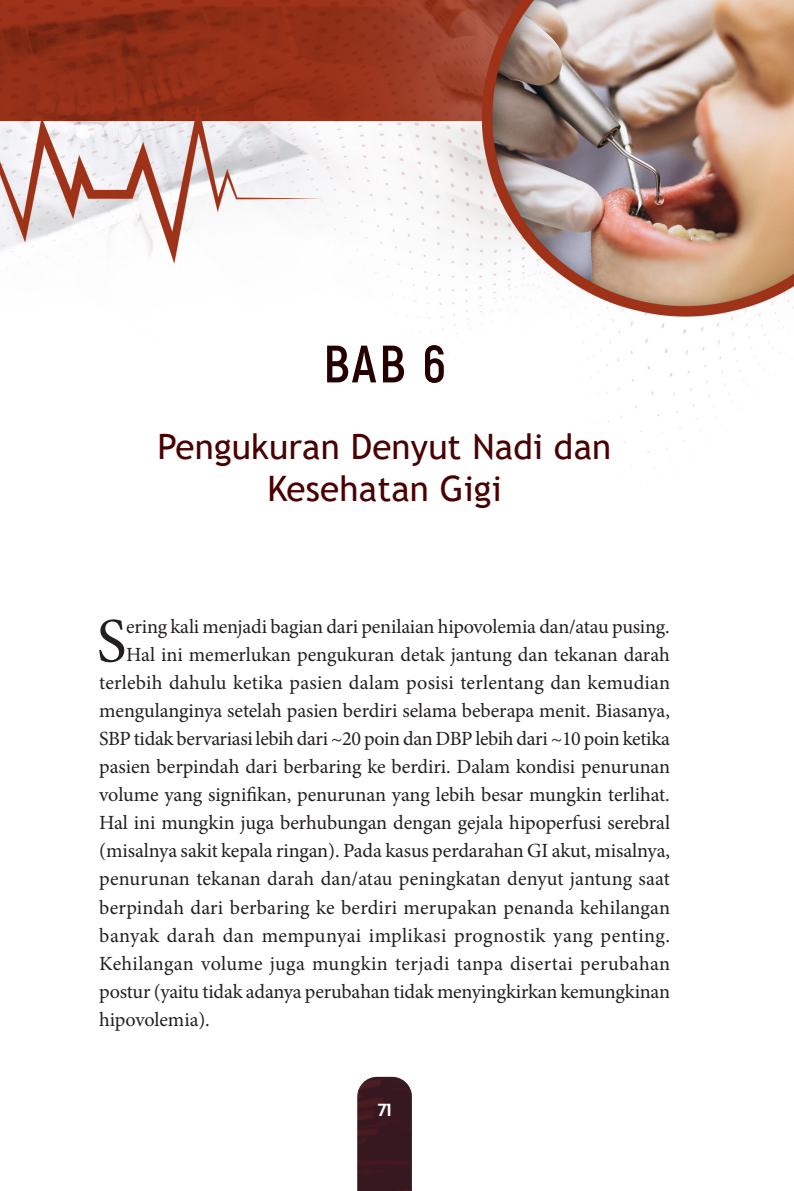
<style>
.page{position:relative;width:794px;height:1191px;background:#fff}
.page>*{position:absolute;margin:0;border:0;box-sizing:border-box;transform-origin:0 0}
.Isi_0_Pertama{font:63.18px "Minion Pro";color:#231f20}
.Bab_Nomor{font:700 52.5px "Akrobat";color:#260000}
.Nama_Bab{font:35px/42px "Trebuchet MS";letter-spacing:.005em;color:#490000;text-align:center}
.Isi_0_Pertama-2{font:20.12px "Minion Pro";letter-spacing:-.005em;color:#231f20}
.Isi_0_Pertama-3{font:20.12px "Minion Pro";letter-spacing:.02em;color:#231f20}
.t1{font:700 17.5px "Antartida";color:#fff}
</style>
<div class="page">
<img style="left:0;top:0;width:794px;height:484px">
<img style="left:357px;top:1076px;width:55px;height:115px">
<p class="Bab_Nomor" style="left:323px;top:331px;width:124px">BAB 6</p>
<p class="Nama_Bab" style="left:158px;top:425px;width:455px">Pengukuran Denyut Nadi dan<br>Kesehatan Gigi</p>
<p class="Isi_0_Pertama" style="left:97px;top:599px;width:31px">S</p>
<p class="Isi_0_Pertama-2" style="left:126px;top:613px;width:545px">ering kali menjadi bagian dari penilaian hipovolemia dan/atau pusing.</p>
<p class="Isi_0_Pertama-2" style="left:126px;top:641px;width:545px">Hal ini memerlukan pengukuran detak jantung dan tekanan darah</p>
<p class="Isi_0_Pertama-2" style="left:99px;top:669px;width:572px">terlebih dahulu ketika pasien dalam posisi terlentang dan kemudian</p>
<p class="Isi_0_Pertama-2" style="left:99px;top:697px;width:572px">mengulanginya setelah pasien berdiri selama beberapa menit. Biasanya,</p>
<p class="Isi_0_Pertama-2" style="left:99px;top:725px;width:572px">SBP tidak bervariasi lebih dari ~20 poin dan DBP lebih dari ~10 poin ketika</p>
<p class="Isi_0_Pertama-2" style="left:99px;top:753px;width:572px">pasien berpindah dari berbaring ke berdiri. Dalam kondisi penurunan</p>
<p class="Isi_0_Pertama-2" style="left:99px;top:781px;width:572px">volume yang signifikan, penurunan yang lebih besar mungkin terlihat.</p>
<p class="Isi_0_Pertama-2" style="left:99px;top:809px;width:572px">Hal ini mungkin juga berhubungan dengan gejala hipoperfusi serebral</p>
<p class="Isi_0_Pertama-2" style="left:99px;top:837px;width:572px">(misalnya sakit kepala ringan). Pada kasus perdarahan GI akut, misalnya,</p>
<p class="Isi_0_Pertama-2" style="left:99px;top:865px;width:572px">penurunan tekanan darah dan/atau peningkatan denyut jantung saat</p>
<p class="Isi_0_Pertama-2" style="left:99px;top:893px;width:572px">berpindah dari berbaring ke berdiri merupakan penanda kehilangan</p>
<p class="Isi_0_Pertama-3" style="left:99px;top:921px;width:572px">banyak darah dan mempunyai implikasi prognostik yang penting.</p>
<p class="Isi_0_Pertama-3" style="left:99px;top:949px;width:572px">Kehilangan volume juga mungkin terjadi tanpa disertai perubahan</p>
<p class="Isi_0_Pertama-2" style="left:99px;top:977px;width:572px">postur (yaitu tidak adanya perubahan tidak menyingkirkan kemungkinan</p>
<p class="Isi_0_Pertama-2" style="left:99px;top:1005px;width:112px">hipovolemia).</p>
<p class="t1" style="left:378px;top:1100px;width:15px">71</p>
</div>
